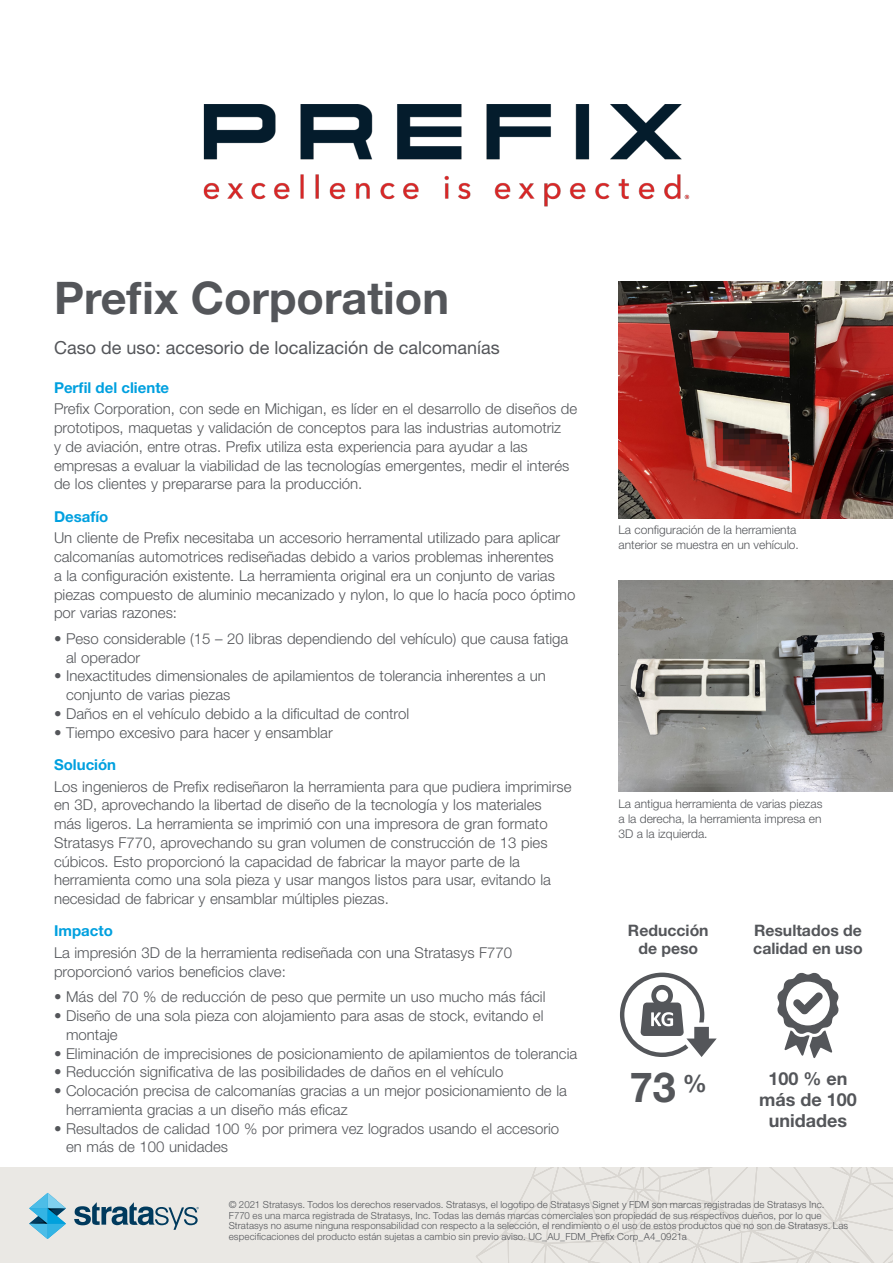
<style>
.page{position:relative;width:893px;height:1263px;background:#fff}
.page>*{position:absolute;margin:0;border:0;box-sizing:border-box;transform-origin:0 0}
.t1{font:700 45px "Helvetica Neue LT Std";color:#54565a}
.t2{font:700 41.55px "Helvetica Neue LT Std";color:#54565a}
.t3{font:18px "Helvetica Neue LT Std";color:#54565a}
.t4{font:700 18px/21px "Helvetica Neue LT Std";color:#54565a;text-align:center}
.t5{font:700 15.75px/18px "Helvetica Neue LT Std";color:#54565a;text-align:center}
.t6{font:300 15px/18.8px "Helvetica Neue LT Std";color:#54565a}
.t7{font:700 15px "Helvetica Neue LT Std";color:#00a0df}
.t8{font:300 12px/15px "Helvetica Neue LT Std";color:#54565a}
.t9{font:300 9.75px/10.5px "Helvetica Neue LT Std";letter-spacing:.01em;color:#54565a}
</style>
<div class="page">
<div style="left:0;top:1167px;width:893px;height:96px;background:#eae8e4"></div>
<svg style="left:476px;top:1167px;width:417px;height:96px"></svg>
<svg style="left:29px;top:1193px;width:37px;height:46px"></svg>
<svg style="left:74px;top:1202px;width:125px;height:28px"></svg>
<img style="left:618px;top:580px;width:275px;height:211px">
<img style="left:618px;top:282px;width:275px;height:237px">
<svg style="left:620px;top:972px;width:97px;height:85px"></svg>
<svg style="left:777px;top:973px;width:62px;height:86px"></svg>
<img style="left:203px;top:104px;width:487px;height:103px">
<h1 class="t1" style="left:54px;top:270px;width:397px">Prefix Corporation</h1>
<p class="t3" style="left:54px;top:336px;width:447px">Caso de uso: accesorio de localización de calcomanías</p>
<p class="t7" style="left:54px;top:378px;width:117px">Perfil del cliente</p>
<p class="t6" style="left:54px;top:399px;width:525px">Prefix Corporation, con sede en Michigan, es líder en el desarrollo de diseños de prototipos, maquetas y validación de conceptos para las industrias automotriz<br>y de aviación, entre otras. Prefix utiliza esta experiencia para ayudar a las empresas a evaluar la viabilidad de las tecnologías emergentes, medir el interés de los clientes y prepararse para la producción.</p>
<p class="t7" style="left:54px;top:507px;width:56px">Desafío</p>
<p class="t6" style="left:54px;top:528px;width:523px">Un cliente de Prefix necesitaba un accesorio herramental utilizado para aplicar calcomanías automotrices rediseñadas debido a varios problemas inherentes<br>a la configuración existente. La herramienta original era un conjunto de varias piezas compuesto de aluminio mecanizado y nylon, lo que lo hacía poco óptimo por varias razones:</p>
<p class="t6" style="left:66px;top:629px;width:504px;text-indent:-12px">• Peso considerable (15 – 20 libras dependiendo del vehículo) que causa fatiga al operador</p>
<p class="t6" style="left:66px;top:666px;width:481px;text-indent:-12px">• Inexactitudes dimensionales de apilamientos de tolerancia inherentes a un conjunto de varias piezas</p>
<p class="t6" style="left:54px;top:704px;width:357px">• Daños en el vehículo debido a la dificultad de control</p>
<p class="t6" style="left:54px;top:722px;width:280px">• Tiempo excesivo para hacer y ensamblar</p>
<p class="t7" style="left:54px;top:755px;width:64px">Solución</p>
<p class="t6" style="left:54px;top:776px;width:519px">Los ingenieros de Prefix rediseñaron la herramienta para que pudiera imprimirse en 3D, aprovechando la libertad de diseño de la tecnología y los materiales más ligeros. La herramienta se imprimió con una impresora de gran formato Stratasys F770, aprovechando su gran volumen de construcción de 13 pies cúbicos. Esto proporcionó la capacidad de fabricar la mayor parte de la herramienta como una sola pieza y usar mangos listos para usar, evitando la necesidad de fabricar y ensamblar múltiples piezas.</p>
<p class="t7" style="left:54px;top:922px;width:60px">Impacto</p>
<p class="t6" style="left:54px;top:943px;width:460px">La impresión 3D de la herramienta rediseñada con una Stratasys F770 proporcionó varios beneficios clave:</p>
<p class="t6" style="left:54px;top:987px;width:493px">• Más del 70 % de reducción de peso que permite un uso mucho más fácil</p>
<p class="t6" style="left:66px;top:1006px;width:479px;text-indent:-12px">• Diseño de una sola pieza con alojamiento para asas de stock, evitando el montaje</p>
<p class="t6" style="left:54px;top:1043px;width:525px">• Eliminación de imprecisiones de posicionamiento de apilamientos de tolerancia</p>
<p class="t6" style="left:54px;top:1062px;width:451px">• Reducción significativa de las posibilidades de daños en el vehículo</p>
<p class="t6" style="left:66px;top:1081px;width:502px;text-indent:-12px">• Colocación precisa de calcomanías gracias a un mejor posicionamiento de la herramienta gracias a un diseño más eficaz</p>
<p class="t6" style="left:66px;top:1118px;width:495px;text-indent:-12px">• Resultados de calidad 100 % por primera vez logrados usando el accesorio en más de 100 unidades</p>
<p class="t8" style="left:618px;top:522px;width:182px">La configuración de la herramienta anterior se muestra en un vehículo.</p>
<p class="t8" style="left:618px;top:796px;width:206px;text-align:justify">La antigua herramienta de varias piezas a la derecha, la herramienta impresa en 3D a la izquierda.</p>
<p class="t5" style="left:628px;top:921px;width:82px">Reducción de peso</p>
<p class="t5" style="left:753px;top:921px;width:111px;text-align:left">Resultados de calidad en uso</p>
<h2 class="t2" style="left:630px;top:1062px;width:79px">73 <sup>%</sup></h2>
<p class="t4" style="left:759px;top:1068px;width:99px">100 % en más de 100 unidades</p>
<p class="t9" style="left:229px;top:1199px;width:621px">© 2021 Stratasys. Todos los derechos reservados. Stratasys, el logotipo de Stratasys Signet y FDM son marcas registradas de Stratasys Inc.<br>F770 es una marca registrada de Stratasys, Inc. Todas las demás marcas comerciales son propiedad de sus respectivos dueños, por lo que Stratasys no asume ninguna responsabilidad con respecto a la selección, el rendimiento o el uso de estos productos que no son de Stratasys. Las especificaciones del producto están sujetas a cambio sin previo aviso. UC_AU_FDM_Prefix Corp_A4_0921a</p>
</div>
